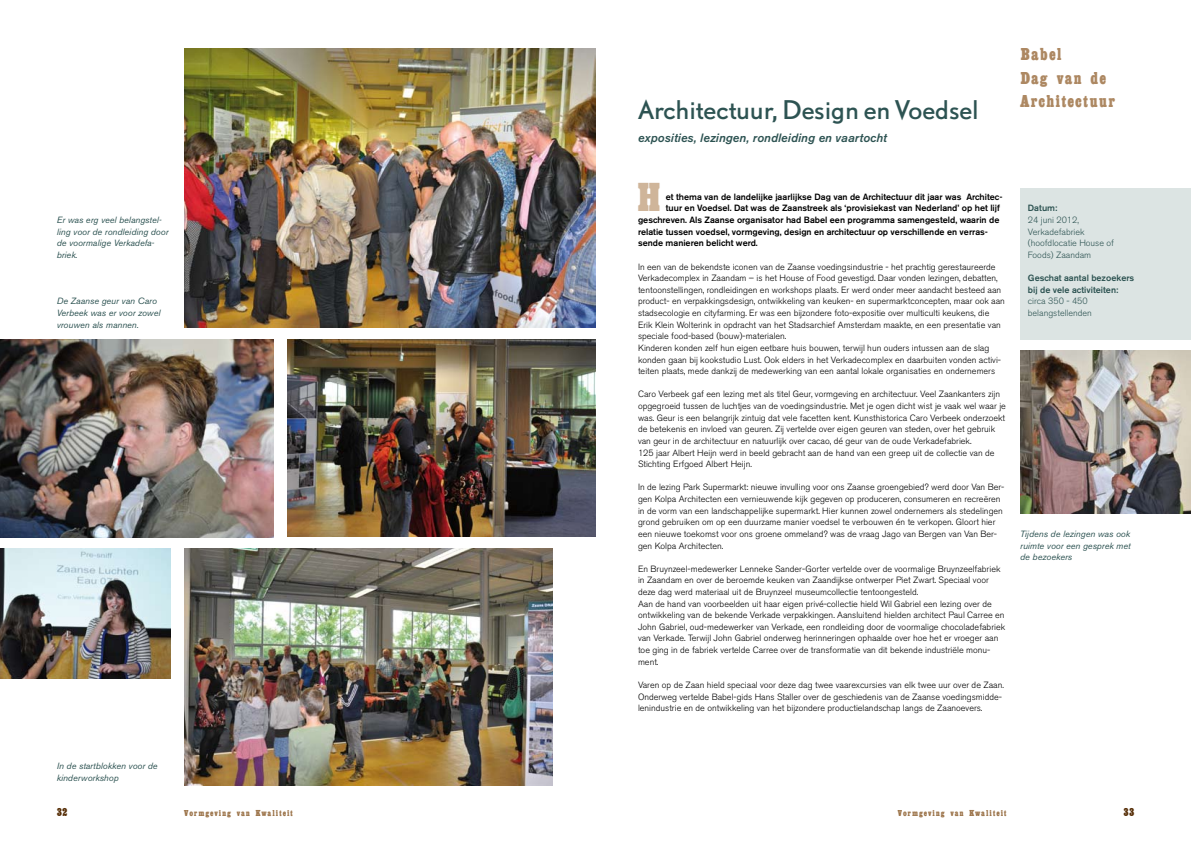
<style>
.page{position:relative;width:1191px;height:842px;background:#fff}
.page>*{position:absolute;margin:0;border:0;box-sizing:border-box;transform-origin:0 0}
.t1{font:700 42px "Egyptienne MN Condensed";color:#cfb59a}
.t2{font:24px "DTL Nobel T";color:#2d5352}
.t3{font:700 18px/23.2px "Egyptienne MN Condensed";letter-spacing:.05em;color:#ad8862}
.t4{font:italic 500 12px "Akzidenz Grotesk BE";letter-spacing:.01em;color:#2d5352}
.t5{font:700 12px "Egyptienne MN Condensed";color:#572f08}
.t6{font:300 9px/11.6px "Akzidenz Grotesk BE";color:#000}
.t7{font:500 9px "Akzidenz Grotesk BE";color:#000}
.t8{font:italic 9px/11.6px "Akzidenz Grotesk BE";color:#2d5352}
.t9{font:300 9px/11.6px "Akzidenz Grotesk BE";color:#2d5352}
.t10{font:500 9px/11.6px "Akzidenz Grotesk BE";color:#2d5352}
.t11{font:700 9px "Egyptienne MN Condensed";letter-spacing:.1em;color:#9c744a}
</style>
<div class="page">
<div style="left:1020px;top:188px;width:171px;height:151px;background:#dce4e3"></div>
<img style="left:288px;top:339px;width:307px;height:198px">
<img style="left:184px;top:549px;width:369px;height:236px">
<img style="left:1020px;top:351px;width:171px;height:163px">
<img style="left:184px;top:49px;width:411px;height:279px">
<img style="left:0;top:549px;width:170px;height:129px">
<img style="left:0;top:339px;width:273px;height:198px">
<p class="t8" style="left:57px;top:214px;width:113px">Er was erg veel belangstel&shy;ling voor de rondleiding door de voormalige Verkadefa&shy;briek.</p>
<p class="t8" style="left:57px;top:295px;width:105px">De Zaanse geur van Caro<br>Verbeek was er voor zowel vrouwen als mannen.</p>
<p class="t8" style="left:57px;top:760px;width:102px">In de startblokken voor de kinderworkshop</p>
<h2 class="t2" style="left:638px;top:93px;width:342px">Architectuur, Design en Voedsel</h2>
<h3 class="t4" style="left:638px;top:131px;width:250px">exposities, lezingen, rondleiding en vaartocht</h3>
<h3 class="t3" style="left:1020px;top:43px;width:97px">Babel<br>Dag van de<br>Architectuur</h3>
<h1 class="t1" style="left:636px;top:176px;width:27px">H</h1>
<p class="t7" style="left:665px;top:191px;width:338px">et thema van de landelijke jaarlijkse Dag van de Architectuur dit jaar was Architec-</p>
<p class="t7" style="left:665px;top:203px;width:336px">tuur en Voedsel. Dat was de Zaanstreek als ‘provisiekast van Nederland’ op het lijf</p>
<p class="t7" style="left:638px;top:214px;width:363px">geschreven. Als Zaanse organisator had Babel een programma samengesteld, waarin de</p>
<p class="t7" style="left:638px;top:226px;width:351px">relatie tussen voedsel, vormgeving, design en architectuur op verschillende en verras-</p>
<p class="t7" style="left:638px;top:238px;width:121px">sende manieren belicht werd.</p>
<p class="t6" style="left:638px;top:261px;width:368px">In een van de bekendste iconen van de Zaanse voedingsindustrie - het prachtig gerestaureerde Verkadecomplex in Zaandam – is het House of Food gevestigd. Daar vonden lezingen, debatten, tentoonstellingen, rondleidingen en workshops plaats. Er werd onder meer aandacht besteed aan product- en verpakkingsdesign, ontwikkeling van keuken- en supermarktconcepten, maar ook aan stadsecologie en cityfarming. Er was een bijzondere foto-expositie over multiculti keukens, die Erik Klein Wolterink in opdracht van het Stadsarchief Amsterdam maakte, en een presentatie van speciale food-based (bouw)-materialen.<br>Kinderen konden zelf hun eigen eetbare huis bouwen, terwijl hun ouders intussen aan de slag konden gaan bij kookstudio Lust. Ook elders in het Verkadecomplex en daarbuiten vonden activi&shy;teiten plaats, mede dankzij de medewerking van een aantal lokale organisaties en ondernemers</p>
<p class="t6" style="left:638px;top:389px;width:369px">Caro Verbeek gaf een lezing met als titel Geur, vormgeving en architectuur. Veel Zaankanters zijn opgegroeid tussen de luchtjes van de voedingsindustrie. Met je ogen dicht wist je vaak wel waar je was. Geur is een belangrijk zintuig dat vele facetten kent. Kunsthistorica Caro Verbeek onderzoekt de betekenis en invloed van geuren. Zij vertelde over eigen geuren van steden, over het gebruik van geur in de architectuur en natuurlijk over cacao, dé geur van de oude Verkadefabriek.<br>125 jaar Albert Heijn werd in beeld gebracht aan de hand van een greep uit de collectie van de Stichting Erfgoed Albert Heijn.</p>
<p class="t6" style="left:638px;top:482px;width:368px">In de lezing Park Supermarkt: nieuwe invulling voor ons Zaanse groengebied? werd door Van Ber&shy;gen Kolpa Architecten een vernieuwende kijk gegeven op produceren, consumeren en recreëren in de vorm van een landschappelijke supermarkt. Hier kunnen zowel ondernemers als stedelingen grond gebruiken om op een duurzame manier voedsel te verbouwen én te verkopen. Gloort hier een nieuwe toekomst voor ons groene ommeland? was de vraag Jago van Bergen van Van Ber&shy;gen Kolpa Architecten.</p>
<p class="t6" style="left:638px;top:563px;width:369px">En Bruynzeel-medewerker Lenneke Sander-Gorter vertelde over de voormalige Bruynzeelfabriek in Zaandam en over de beroemde keuken van Zaandijkse ontwerper Piet Zwart. Speciaal voor deze dag werd materiaal uit de Bruynzeel museumcollectie tentoongesteld.<br>Aan de hand van voorbeelden uit haar eigen privé-collectie hield Wil Gabriel een lezing over de ontwikkeling van de bekende Verkade verpakkingen. Aansluitend hielden architect Paul Carree en John Gabriel, oud-medewerker van Verkade, een rondleiding door de voormalige chocoladefabriek van Verkade. Terwijl John Gabriel onderweg herinneringen ophaalde over hoe het er vroeger aan toe ging in de fabriek vertelde Carree over de transformatie van dit bekende industriële monu&shy;ment.</p>
<p class="t6" style="left:638px;top:679px;width:367px">Varen op de Zaan hield speciaal voor deze dag twee vaarexcursies van elk twee uur over de Zaan.<br>Onderweg vertelde Babel-gids Hans Staller over de geschiedenis van de Zaanse voedingsmidde&shy;lenindustrie en de ontwikkeling van het bijzondere productielandschap langs de Zaanoevers.</p>
<p class="t10" style="left:1028px;top:202px;width:31px">Datum:</p>
<p class="t9" style="left:1028px;top:214px;width:88px">24 juni 2012,<br>Verkadefabriek (hoofdlocatie House of<br>Foods) Zaandam</p>
<p class="t10" style="left:1028px;top:272px;width:108px">Geschat aantal bezoekers bij de vele activiteiten:</p>
<p class="t9" style="left:1028px;top:296px;width:65px">circa 350 - 450 belangstellenden</p>
<p class="t8" style="left:1020px;top:528px;width:112px;text-align:justify">Tijdens de lezingen was ook ruimte voor een gesprek met de bezoekers</p>
<h3 class="t5" style="left:57px;top:806px;width:12px">32</h3>
<p class="t11" style="left:184px;top:808px;width:110px">Vormgeving van Kwaliteit</p>
<p class="t11" style="left:898px;top:808px;width:110px">Vormgeving van Kwaliteit</p>
<h3 class="t5" style="left:1123px;top:806px;width:12px">33</h3>
</div>
